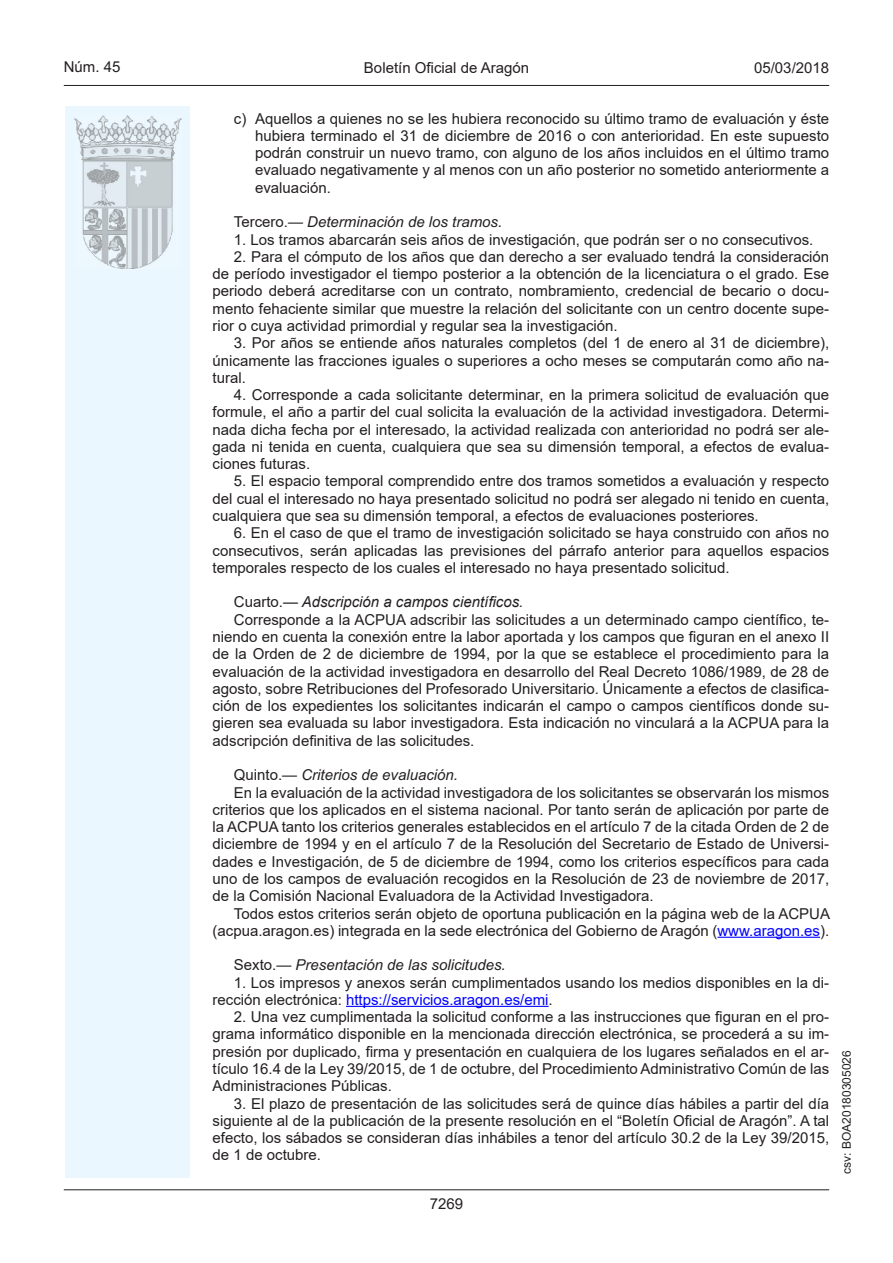
<style>
.page{position:relative;width:893px;height:1263px;background:#fff}
.page>*{position:absolute;margin:0;border:0;box-sizing:border-box;transform-origin:0 0}
.inicio_de_parrafo{font:15px/17.2px "Arial";color:#231f20;text-align:justify}
.Sangrado_01{font:15px/17.2px "Arial";color:#231f20;text-align:justify}
.inicio_de_parrafo-2{font:italic 15px "Arial";color:#231f20}
.inicio_de_parrafo-3{font:15px "Arial Italic MT2";color:#231f20}
.estilo_head-c{font:15px "Arial";color:#231f20}
.estilo_head-d{font:15px "Arial MT2";color:#231f20}
.estilo_head-i{font:15px "Arial MT2";color:#231f20}
.numero_pagina{font:15px "Arial";color:#231f20}
.estilo_head-i-2{font:12px "Arial MT2";color:#231f20}
.s1{font-style:normal}
.s2{font-family:"Arial"}
.s3{color:#00f}
.s4{font-family:"Arial MT2"}
</style>
<div class="page">
<div style="left:65px;top:106px;width:125px;height:1072px;background:#ebf7fe"></div>
<img style="left:75px;top:115px;width:106px;height:153px">
<hr style="left:64px;top:85px;width:765px;height:1px;background:#231f20">
<hr style="left:64px;top:1189px;width:765px;height:1px;background:#231f20">
<hr style="left:717px;top:937px;width:103px;height:1px;background:#00f">
<hr style="left:346px;top:1006px;width:203px;height:1px;background:#00f">
<p class="estilo_head-i" style="left:64px;top:57px;width:58px">Núm. 45</p>
<p class="estilo_head-c" style="left:364px;top:57px;width:167px">Boletín Oficial de Aragón</p>
<p class="estilo_head-d" style="left:754px;top:57px;width:77px">05/03/2018</p>
<p class="Sangrado_01" style="left:255px;top:110px;width:576px;text-indent:-21px">c) Aquellos a quienes no se les hubiera reconocido su último tramo de evaluación y éste hubiera terminado el 31 de diciembre de 2016 o con anterioridad. En este supuesto podrán construir un nuevo tramo, con alguno de los años incluidos en el último tramo evaluado negativamente y al menos con un año posterior no sometido anteriormente a evaluación.</p>
<p class="inicio_de_parrafo-2" style="left:234px;top:212px;width:270px"><span class="s1">Tercero.</span>— Determinación de los tramos.</p>
<p class="inicio_de_parrafo" style="left:234px;top:231px;width:581px">1. Los tramos abarcarán seis años de investigación, que podrán ser o no consecutivos.</p>
<p class="inicio_de_parrafo" style="left:213px;top:248px;width:618px;text-indent:21px">2. Para el cómputo de los años que dan derecho a ser evaluado tendrá la consideración de período investigador el tiempo posterior a la obtención de la licenciatura o el grado. Ese periodo deberá acreditarse con un contrato, nombramiento, credencial de becario o docu&shy;mento fehaciente similar que muestre la relación del solicitante con un centro docente supe&shy;rior o cuya actividad primordial y regular sea la investigación.</p>
<p class="inicio_de_parrafo" style="left:213px;top:334px;width:618px;text-indent:21px">3. Por años se entiende años naturales completos (del 1 de enero al 31 de diciembre), únicamente las fracciones iguales o superiores a ocho meses se computarán como año na&shy;tural.</p>
<p class="inicio_de_parrafo" style="left:213px;top:386px;width:618px;text-indent:21px">4. Corresponde a cada solicitante determinar, en la primera solicitud de evaluación que formule, el año a partir del cual solicita la evaluación de la actividad investigadora. Determi&shy;nada dicha fecha por el interesado, la actividad realizada con anterioridad no podrá ser ale&shy;gada ni tenida en cuenta, cualquiera que sea su dimensión temporal, a efectos de evalua&shy;ciones futuras.</p>
<p class="inicio_de_parrafo" style="left:213px;top:472px;width:618px;text-indent:21px">5. El espacio temporal comprendido entre dos tramos sometidos a evaluación y respecto del cual el interesado no haya presentado solicitud no podrá ser alegado ni tenido en cuenta, cualquiera que sea su dimensión temporal, a efectos de evaluaciones posteriores.</p>
<p class="inicio_de_parrafo" style="left:213px;top:524px;width:618px;text-indent:21px">6. En el caso de que el tramo de investigación solicitado se haya construido con años no consecutivos, serán aplicadas las previsiones del párrafo anterior para aquellos espacios temporales respecto de los cuales el interesado no haya presentado solicitud.</p>
<p class="inicio_de_parrafo-3" style="left:234px;top:592px;width:291px"><span class="s2">Cuarto.</span>— Adscripción a campos científicos.</p>
<p class="inicio_de_parrafo" style="left:213px;top:611px;width:618px;text-indent:21px">Corresponde a la ACPUA adscribir las solicitudes a un determinado campo científico, te&shy;niendo en cuenta la conexión entre la labor aportada y los campos que figuran en el anexo II de la Orden de 2 de diciembre de 1994, por la que se establece el procedimiento para la evaluación de la actividad investigadora en desarrollo del Real Decreto 1086/1989, de 28 de agosto, sobre Retribuciones del Profesorado Universitario. Únicamente a efectos de clasifica&shy;ción de los expedientes los solicitantes indicarán el campo o campos científicos donde su&shy;gieren sea evaluada su labor investigadora. Esta indicación no vinculará a la ACPUA para la adscripción definitiva de las solicitudes.</p>
<p class="inicio_de_parrafo-2" style="left:234px;top:765px;width:226px"><span class="s1">Quinto.</span>— Criterios de evaluación.</p>
<p class="inicio_de_parrafo" style="left:213px;top:783px;width:618px;text-indent:21px">En la evaluación de la actividad investigadora de los solicitantes se observarán los mismos criterios que los aplicados en el sistema nacional. Por tanto serán de aplicación por parte de la ACPUA tanto los criterios generales establecidos en el artículo 7 de la citada Orden de 2 de diciembre de 1994 y en el artículo 7 de la Resolución del Secretario de Estado de Universi&shy;dades e Investigación, de 5 de diciembre de 1994, como los criterios específicos para cada uno de los campos de evaluación recogidos en la Resolución de 23 de noviembre de 2017, de la Comisión Nacional Evaluadora de la Actividad Investigadora.</p>
<p class="inicio_de_parrafo" style="left:213px;top:904px;width:619px;text-align:right">Todos estos criterios serán objeto de oportuna publicación en la página web de la ACPUA (acpua.aragon.es) integrada en la sede electrónica del Gobierno de Aragón (<span class="s3">www.aragon.es</span>).</p>
<p class="inicio_de_parrafo-2" style="left:234px;top:955px;width:273px"><span class="s1">Sexto.</span>— Presentación de las solicitudes.</p>
<p class="inicio_de_parrafo" style="left:213px;top:974px;width:618px;text-indent:21px">1. Los impresos y anexos serán cumplimentados usando los medios disponibles en la di&shy;rección electrónica: <span class="s3">https://servicios.aragon.es/emi</span><span class="s4">.</span></p>
<p class="inicio_de_parrafo" style="left:213px;top:1008px;width:618px;text-indent:21px">2. Una vez cumplimentada la solicitud conforme a las instrucciones que figuran en el pro&shy;grama informático disponible en la mencionada dirección electrónica, se procederá a su im&shy;presión por duplicado, firma y presentación en cualquiera de los lugares señalados en el ar&shy;tículo 16.4 de la Ley 39/2015, de 1 de octubre, del Procedimiento Administrativo Común de las Administraciones Públicas.</p>
<p class="inicio_de_parrafo" style="left:213px;top:1094px;width:618px;text-indent:21px">3. El plazo de presentación de las solicitudes será de quince días hábiles a partir del día siguiente al de la publicación de la presente resolución en el “Boletín Oficial de Aragón”. A tal efecto, los sábados se consideran días inhábiles a tenor del artículo 30.2 de la Ley 39/2015, de 1 de octubre.</p>
<p class="numero_pagina" style="left:430px;top:1193px;width:35px">7269</p>
<p class="estilo_head-i-2" style="left:838px;top:1174px;width:125px;rotate:-90deg">csv: BOA20180305026</p>
</div>
